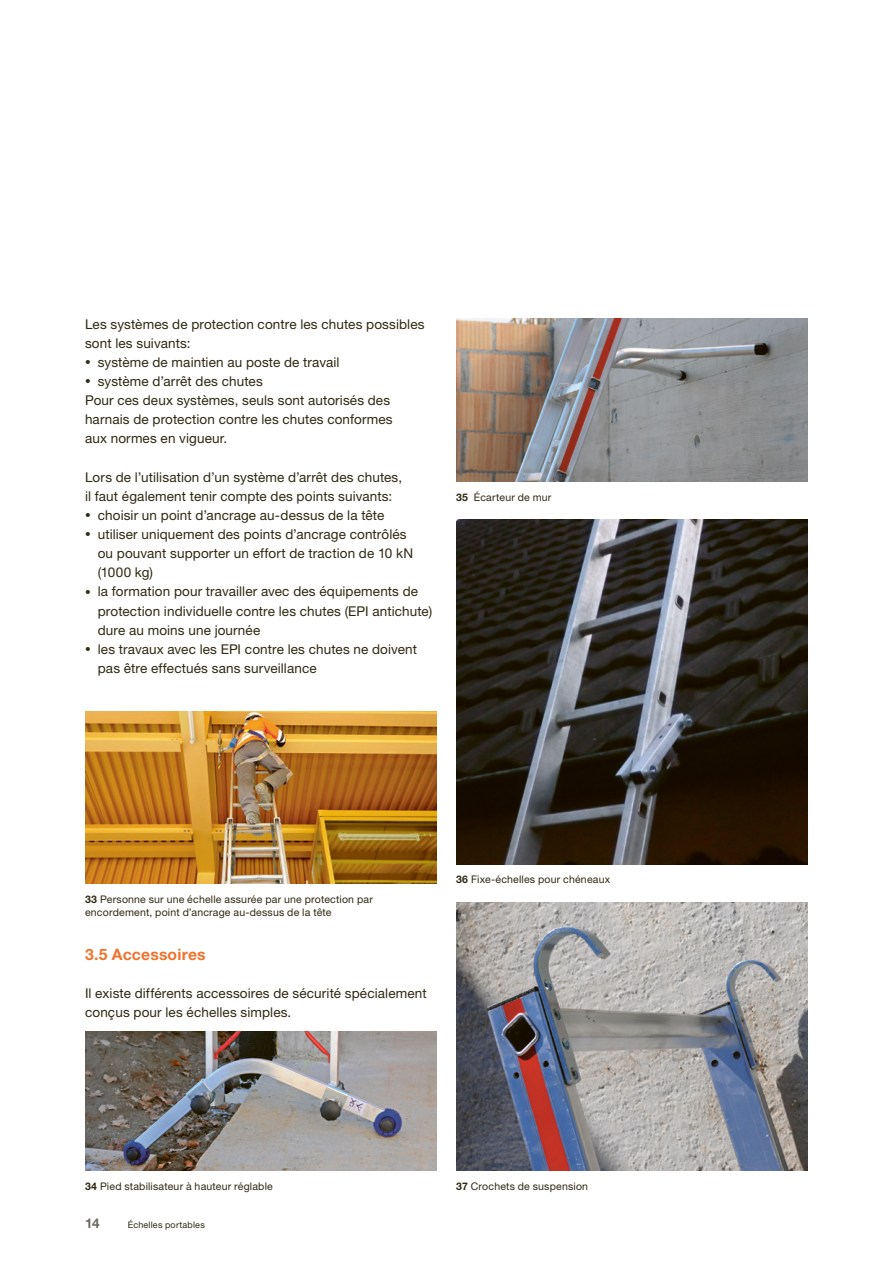
<style>
.page{position:relative;width:893px;height:1263px;background:#fff}
.page>*{position:absolute;margin:0;border:0;box-sizing:border-box;transform-origin:0 0}
.t1{font:700 15.75px "Helvetica Neue LT Std";letter-spacing:.01em;color:#ee742d}
.t2{font:13.5px/19.2px "Helvetica Neue LT Std";letter-spacing:.01em;color:#2f2912}
.t3{font:700 13.5px "Helvetica Neue LT Std";color:#6d6a63}
.t4{font:10.5px/13.8px "Helvetica Neue LT Std";letter-spacing:.02em;color:#2f2912}
.t5{font:9px "Helvetica Neue LT Std";letter-spacing:.025em;color:#2f2912}
.s1{font-size:11.25px}
.s2{font-weight:700}
</style>
<div class="page">
<img style="left:85px;top:711px;width:352px;height:172px">
<img style="left:456px;top:319px;width:352px;height:163px">
<img style="left:456px;top:520px;width:352px;height:344px">
<img style="left:456px;top:902px;width:352px;height:268px">
<img style="left:85px;top:1031px;width:352px;height:139px">
<p class="t2" style="left:85px;top:314px;width:341px">Les systèmes de protection contre les chutes possibles sont les suivants:</p>
<p class="t2" style="left:85px;top:352px;width:256px"><span class="s1">•</span> système de maintien au poste de travail</p>
<p class="t2" style="left:85px;top:371px;width:309px"><span class="s1">•</span> système d’arrêt des chutes<br>Pour ces deux systèmes, seuls sont autorisés des harnais de protection contre les chutes conformes aux normes en vigueur.</p>
<p class="t2" style="left:85px;top:467px;width:319px">Lors de l’utilisation d’un système d’arrêt des chutes, il faut également tenir compte des points suivants:</p>
<p class="t2" style="left:85px;top:505px;width:301px"><span class="s1">•</span> choisir un point d’ancrage au-dessus de la tête</p>
<p class="t2" style="left:98px;top:524px;width:317px;text-indent:-13px"><span class="s1">•</span> utiliser uniquement des points d’ancrage contrôlés ou pouvant supporter un effort de traction de 10 kN (1000 kg)</p>
<p class="t2" style="left:98px;top:582px;width:336px;text-indent:-13px"><span class="s1">•</span> la formation pour travailler avec des équipements de protection individuelle contre les chutes (EPI antichute) dure au moins une journée</p>
<p class="t2" style="left:98px;top:639px;width:321px;text-indent:-13px"><span class="s1">•</span> les travaux avec les EPI contre les chutes ne doivent pas être effectués sans surveillance</p>
<p class="t4" style="left:456px;top:490px;width:97px"><span class="s2">35</span> Écarteur de mur</p>
<p class="t4" style="left:85px;top:892px;width:289px"><span class="s2">33</span> Personne sur une échelle assurée par une protection par encordement, point d’ancrage au-dessus de la tête</p>
<p class="t1" style="left:85px;top:945px;width:122px">3.5 Accessoires</p>
<p class="t2" style="left:85px;top:984px;width:343px">Il existe différents accessoires de sécurité spécialement conçus pour les échelles simples.</p>
<p class="t4" style="left:456px;top:873px;width:156px"><span class="s2">36</span> Fixe-échelles pour chéneaux</p>
<p class="t4" style="left:85px;top:1179px;width:189px"><span class="s2">34</span> Pied stabilisateur à hauteur réglable</p>
<p class="t4" style="left:456px;top:1179px;width:134px"><span class="s2">37</span> Crochets de suspension</p>
<p class="t3" style="left:85px;top:1215px;width:16px">14</p>
<p class="t5" style="left:128px;top:1219px;width:79px">Échelles portables</p>
</div>
